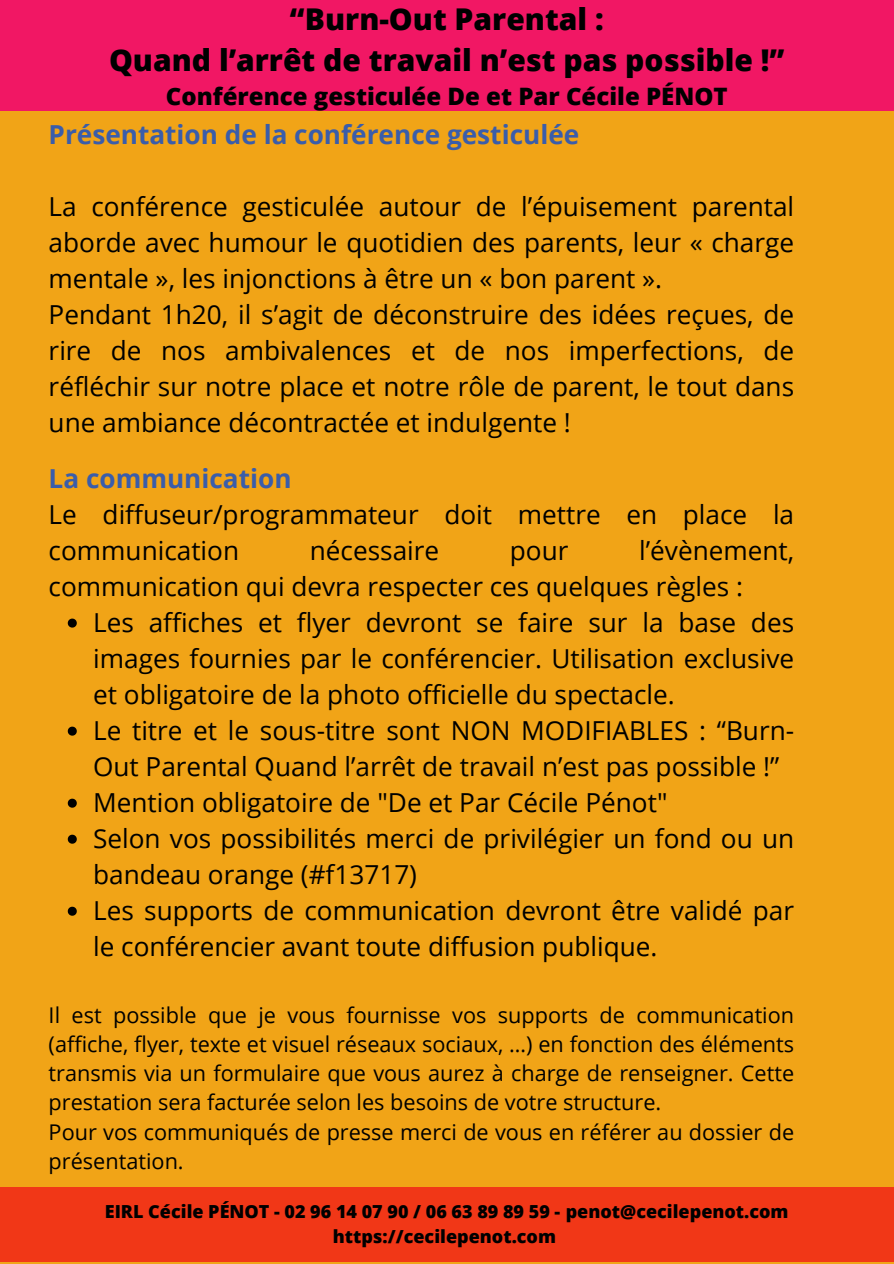
<style>
.page{position:relative;width:894px;height:1264px;background:#fff}
.page>*{position:absolute;margin:0;border:0;box-sizing:border-box;transform-origin:0 0}
.t1{font:800 30px/41.7px "Open Sans";color:#000;text-align:center}
.t2{font:26.1px/36px "Open Sans";color:#000}
.t3{font:700 26.1px "Open Sans";color:#3a5daa}
.t4{font:800 24px "Open Sans";color:#000}
.t5{font:21.6px/29.2px "Open Sans";color:#000}
.t6{font:800 18px/24.8px "Open Sans";color:#000;text-align:center}
.s1{font-weight:700;color:#3a5daa}
</style>
<div class="page">
<div style="left:0;top:0;width:893px;height:1263px;background:#f1a417"></div>
<div style="left:0;top:0;width:893px;height:110px;background:#f11764"></div>
<svg style="left:68px;top:618px;width:9px;height:9px"></svg>
<svg style="left:68px;top:726px;width:9px;height:9px"></svg>
<svg style="left:68px;top:798px;width:9px;height:9px"></svg>
<svg style="left:68px;top:834px;width:9px;height:9px"></svg>
<svg style="left:68px;top:906px;width:9px;height:9px"></svg>
<div style="left:0;top:1186px;width:893px;height:75px;background:#f13717"></div>
<p class="t1" style="left:109px;top:-3px;width:676px">“Burn-Out Parental :<br>Quand l’arrêt de travail n’est pas possible !”</p>
<p class="t4" style="left:166px;top:79px;width:563px">Conférence gesticulée De et Par Cécile PÉNOT</p>
<h1 class="t3" style="left:49px;top:116px;width:532px">Présentation de la conférence gesticulée</h1>
<h2 class="t2" style="left:49px;top:187px;width:746px">La conférence gesticulée autour de l’épuisement parental aborde avec humour le quotidien des parents, leur « charge mentale », les injonctions à être un « bon parent ».<br>Pendant 1h20, il s’agit de déconstruire des idées reçues, de rire de nos ambivalences et de nos imperfections, de réfléchir sur notre place et notre rôle de parent, le tout dans une ambiance décontractée et indulgente !</h2>
<h3 class="t2" style="left:49px;top:460px;width:746px"><span class="s1">La communication<br></span>Le diffuseur/programmateur doit mettre en place la communication</h3>
<h3 class="t2" style="left:49px;top:532px;width:746px;text-indent:590px">l’évènement, communication qui devra respecter ces quelques règles :</h3>
<h3 class="t2" style="left:93px;top:604px;width:702px;text-align:justify">Les affiches et flyer devront se faire sur la base des images fournies par le conférencier. Utilisation exclusive et obligatoire de la photo officielle du spectacle.</h3>
<p class="t2" style="left:93px;top:712px;width:702px">Le titre et le sous-titre sont NON MODIFIABLES : “Burn-<br>Out Parental Quand l’arrêt de travail n’est pas possible !”</p>
<p class="t2" style="left:93px;top:784px;width:575px">Mention obligatoire de "De et Par Cécile Pénot"</p>
<p class="t2" style="left:93px;top:820px;width:702px">Selon vos possibilités merci de privilégier un fond ou un bandeau orange (#f13717)</p>
<p class="t2" style="left:93px;top:892px;width:702px">Les supports de communication devront être validé par le conférencier avant toute diffusion publique.</p>
<h3 class="t2" style="left:310px;top:532px;width:131px">nécessaire</h3>
<h3 class="t2" style="left:509px;top:532px;width:60px">pour</h3>
<p class="t5" style="left:49px;top:999px;width:746px">Il est possible que je vous fournisse vos supports de communication (affiche, flyer, texte et visuel réseaux sociaux, …) en fonction des éléments transmis via un formulaire que vous aurez à charge de renseigner. Cette prestation sera facturée selon les besoins de votre structure.<br>Pour vos communiqués de presse merci de vous en référer au dossier de présentation.</p>
<h4 class="t6" style="left:105px;top:1198px;width:685px">EIRL Cécile PÉNOT - 02 96 14 07 90 / 06 63 89 89 59 - penot@cecilepenot.com https://cecilepenot.com</h4>
</div>
